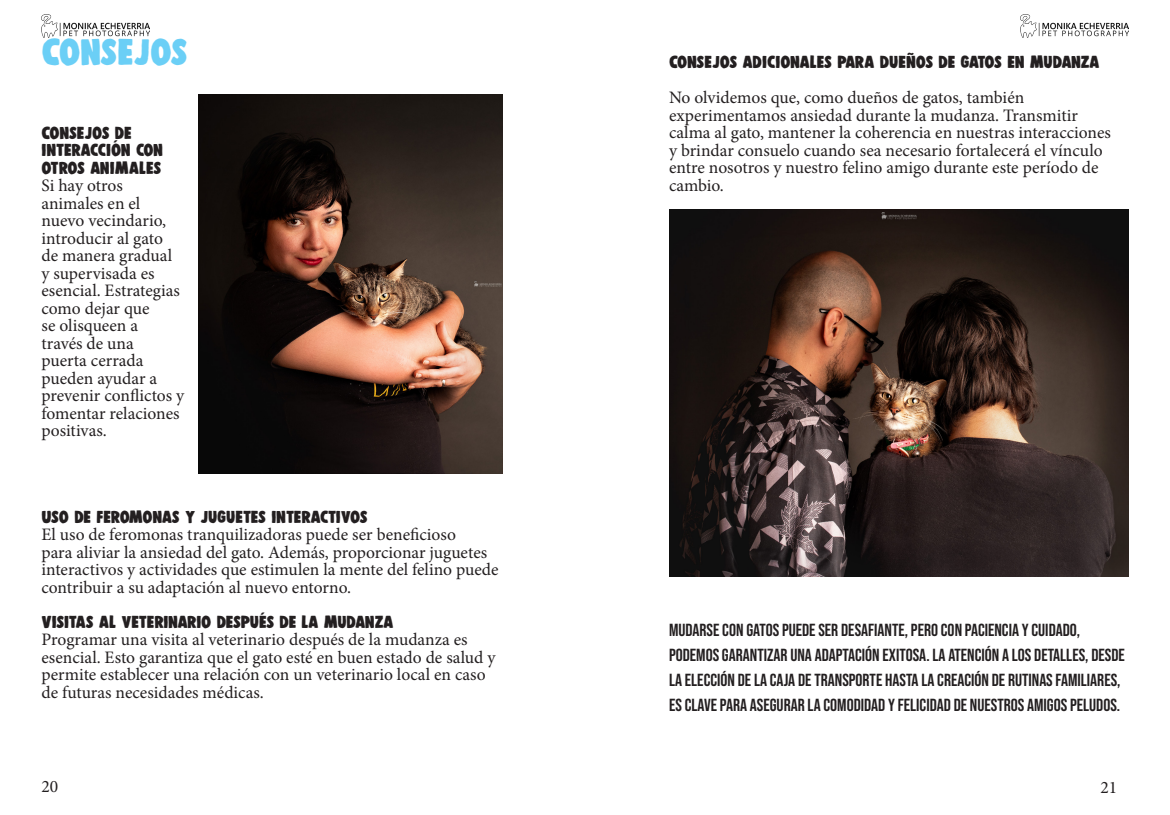
<style>
.page{position:relative;width:1170px;height:815px;background:#fff}
.page>*{position:absolute;margin:0;border:0;box-sizing:border-box;transform-origin:0 0}
.Titulo_de_capitulo{font:37.5px "DK Display Patrol";letter-spacing:-.02em;color:#6bcff6}
.t1{font:17.5px/17.5px "Minion Pro";color:#231f20}
.t2{font:17.5px/25px "Bebas Neue";color:#231f20}
.t3{font:17.5px/17.5px "DK Display Patrol";letter-spacing:-.02em;color:#231f20}
</style>
<div class="page">
<img style="left:41px;top:14px;width:108px;height:24px">
<img style="left:1020px;top:14px;width:108px;height:24px">
<img style="left:199px;top:94px;width:303px;height:380px">
<img style="left:669px;top:209px;width:459px;height:367px">
<p class="Titulo_de_capitulo" style="left:41px;top:30px;width:148px">CONSEJOS</p>
<p class="t3" style="left:41px;top:124px;width:123px">CONSEJOS DE<br>INTERACCIÓN CON<br>OTROS ANIMALES</p>
<p class="t1" style="left:41px;top:177px;width:144px">Si hay otros animales en el nuevo vecindario, introducir al gato<br>de manera gradual y supervisada es esencial. Estrategias como dejar que<br>se olisqueen a<br>través de una<br>puerta cerrada pueden ayudar a prevenir conflictos y fomentar relaciones positivas.</p>
<p class="t3" style="left:41px;top:508px;width:328px">USO DE FEROMONAS Y JUGUETES INTERACTIVOS</p>
<p class="t1" style="left:41px;top:526px;width:458px">El uso de feromonas tranquilizadoras puede ser beneficioso<br>para aliviar la ansiedad del gato. Además, proporcionar juguetes interactivos y actividades que estimulen la mente del felino puede contribuir a su adaptación al nuevo entorno.</p>
<p class="t3" style="left:41px;top:613px;width:353px">VISITAS AL VETERINARIO DESPUÉS DE LA MUDANZA</p>
<p class="t1" style="left:41px;top:631px;width:455px">Programar una visita al veterinario después de la mudanza es esencial. Esto garantiza que el gato esté en buen estado de salud y permite establecer una relación con un veterinario local en caso de futuras necesidades médicas.</p>
<p class="t3" style="left:669px;top:53px;width:432px">CONSEJOS ADICIONALES PARA DUEÑOS DE GATOS EN MUDANZA</p>
<p class="t1" style="left:669px;top:89px;width:443px">No olvidemos que, como dueños de gatos, también experimentamos ansiedad durante la mudanza. Transmitir calma al gato, mantener la coherencia en nuestras interacciones y brindar consuelo cuando sea necesario fortalecerá el vínculo entre nosotros y nuestro felino amigo durante este período de cambio.</p>
<p class="t2" style="left:669px;top:617px;width:457px">MUDARSE CON GATOS PUEDE SER DESAFIANTE, PERO CON PACIENCIA Y CUIDADO, PODEMOS GARANTIZAR UNA ADAPTACIÓN EXITOSA. LA ATENCIÓN A LOS DETALLES, DESDE LA ELECCIÓN DE LA CAJA DE TRANSPORTE HASTA LA CREACIÓN DE RUTINAS FAMILIARES, ES CLAVE PARA ASEGURAR LA COMODIDAD Y FELICIDAD DE NUESTROS AMIGOS PELUDOS.</p>
<p class="t1" style="left:41px;top:778px;width:18px">20</p>
<p class="t1" style="left:1100px;top:778px;width:18px">21</p>
</div>
